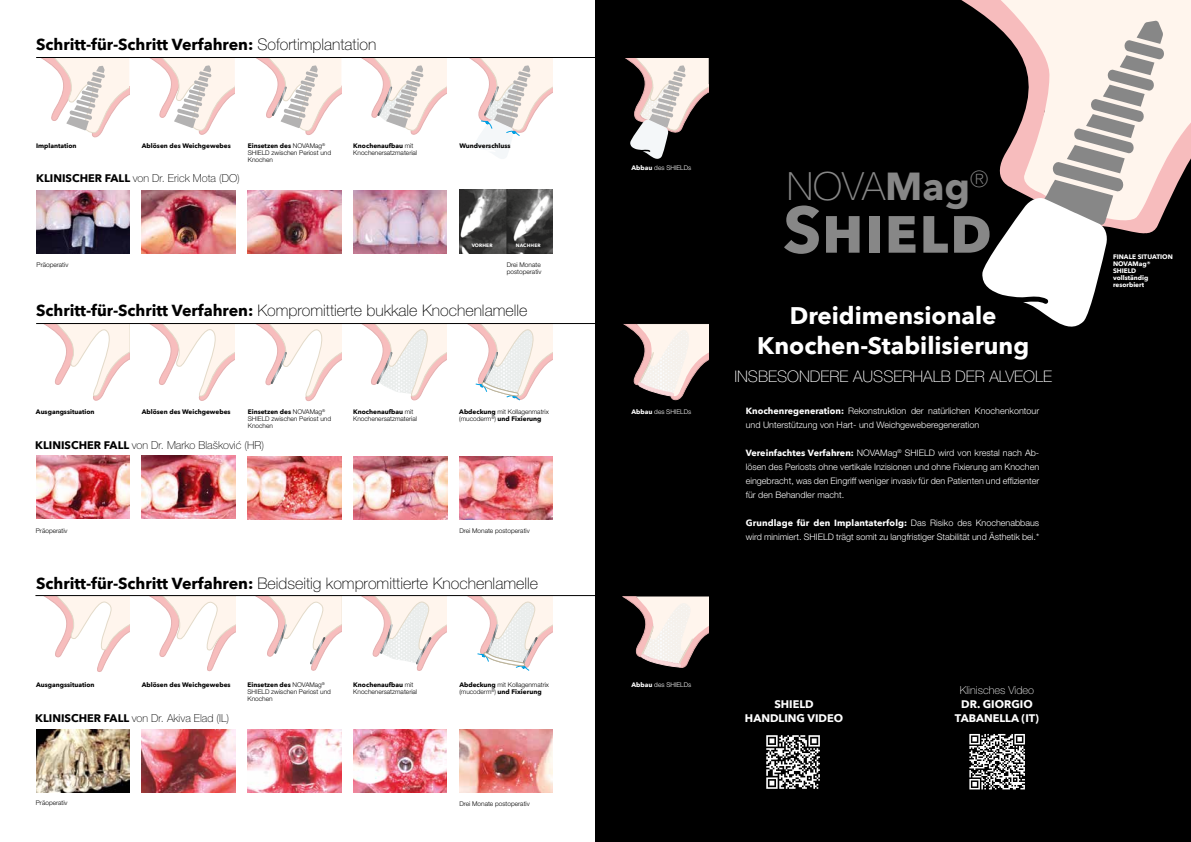
<style>
.page{position:relative;width:1191px;height:842px;background:#fff}
.page>*{position:absolute;margin:0;border:0;box-sizing:border-box;transform-origin:0 0}
.t1{font:700 65px "Avenir Next";color:#878787}
.t2{font:100 39px "Helvetica Neue LT Pro";color:#878787}
.t3{font:700 24px/30px "Avenir Next";color:#fff;text-align:center}
.t4{font:100 16px "Helvetica Neue LT Pro";color:#000}
.t5{font:700 16px "Avenir Next";color:#000}
.t6{font:100 16px "Helvetica Neue LT Pro";color:#fff}
.t7{font:100 11px "Helvetica Neue LT Pro";color:#000}
.t8{font:700 11px/14px "Avenir Next";color:#fff;text-align:center}
.t9{font:100 11px "Helvetica Neue LT Pro";color:#fff}
.t10{font:300 9px/14px "Helvetica Neue LT Pro";color:#fff}
.t11{font:700 9px "Avenir Next";letter-spacing:.01em;color:#fff}
.t12{font:300 6.5px/7px "Helvetica Neue LT Pro";color:#000}
.t13{font:700 6.5px "Avenir Next";color:#000}
.t14{font:700 6.5px/7px "Avenir Next";color:#fff}
.t15{font:300 6.5px "Helvetica Neue LT Pro";color:#fff}
.t16{font:700 4.8px "Avenir Next";letter-spacing:.03em;color:#fff}
.s1{font-family:"Helvetica Neue LT Pro";font-weight:100}
.s2{font-family:"Helvetica Neue LT Pro";font-weight:300}
.s3{font-family:"Avenir Next";font-weight:700}
</style>
<div class="page">
<svg style="left:147px;top:596px;width:88px;height:75px"></svg>
<svg style="left:41px;top:596px;width:88px;height:76px"></svg>
<svg style="left:361px;top:324px;width:86px;height:77px"></svg>
<svg style="left:43px;top:324px;width:86px;height:77px"></svg>
<svg style="left:149px;top:324px;width:86px;height:77px"></svg>
<svg style="left:150px;top:58px;width:85px;height:77px"></svg>
<svg style="left:41px;top:58px;width:88px;height:80px"></svg>
<div style="left:595px;top:0;width:596px;height:842px;background:#000"></div>
<svg style="left:961px;top:0;width:230px;height:327px"></svg>
<svg style="left:969px;top:789px;width:56px;height:1px"></svg>
<svg style="left:969px;top:734px;width:56px;height:55px"></svg>
<svg style="left:766px;top:735px;width:54px;height:54px"></svg>
<img style="left:353px;top:190px;width:94px;height:63px">
<img style="left:36px;top:190px;width:93px;height:63px">
<img style="left:248px;top:190px;width:93px;height:63px">
<img style="left:142px;top:190px;width:93px;height:63px">
<img style="left:36px;top:456px;width:93px;height:63px">
<img style="left:36px;top:729px;width:93px;height:63px">
<img style="left:353px;top:729px;width:94px;height:63px">
<img style="left:459px;top:729px;width:94px;height:63px">
<img style="left:248px;top:729px;width:93px;height:63px">
<img style="left:142px;top:456px;width:93px;height:63px">
<img style="left:142px;top:729px;width:93px;height:63px">
<img style="left:459px;top:190px;width:94px;height:63px">
<img style="left:459px;top:456px;width:94px;height:63px">
<img style="left:248px;top:456px;width:93px;height:63px">
<img style="left:353px;top:456px;width:94px;height:63px">
<svg style="left:625px;top:58px;width:83px;height:101px"></svg>
<svg style="left:623px;top:324px;width:85px;height:77px"></svg>
<svg style="left:469px;top:58px;width:84px;height:101px"></svg>
<svg style="left:361px;top:58px;width:86px;height:77px"></svg>
<svg style="left:256px;top:58px;width:85px;height:77px"></svg>
<hr style="left:36px;top:57px;width:677px;height:1px;background:#000">
<svg style="left:255px;top:324px;width:86px;height:77px"></svg>
<svg style="left:622px;top:596px;width:86px;height:72px"></svg>
<svg style="left:253px;top:596px;width:88px;height:75px"></svg>
<svg style="left:359px;top:596px;width:88px;height:75px"></svg>
<svg style="left:465px;top:596px;width:88px;height:75px"></svg>
<svg style="left:467px;top:324px;width:86px;height:77px"></svg>
<hr style="left:35px;top:595px;width:677px;height:1px;background:#000">
<hr style="left:36px;top:323px;width:677px;height:1px;background:#000">
<h3 class="t5" style="left:36px;top:31px;width:342px">Schritt-für-Schritt Verfahren: <span class="s1">Sofortimplantation</span></h3>
<p class="t13" style="left:36px;top:140px;width:42px">Implantation</p>
<p class="t13" style="left:142px;top:140px;width:90px">Ablösen des Weichgewebes</p>
<p class="t13" style="left:248px;top:140px;width:79px">Einsetzen des <span class="s2">NOVAMag</span><sup>®</sup></p>
<p class="t12" style="left:248px;top:149px;width:85px">SHIELD zwischen Periost und<br>Knochen</p>
<p class="t7" style="left:36px;top:172px;width:205px"><span class="s3">KLINISCHER FALL</span> von Dr. Erick Mota (DO)</p>
<p class="t13" style="left:353px;top:140px;width:62px">Knochenaufbau <span class="s2">mit</span></p>
<p class="t12" style="left:353px;top:149px;width:65px">Knochenersatzmaterial</p>
<p class="t12" style="left:37px;top:261px;width:33px">Präoperativ</p>
<p class="t13" style="left:459px;top:140px;width:53px">Wundverschluss</p>
<p class="t16" style="left:472px;top:242px;width:22px">VORHER</p>
<p class="t16" style="left:516px;top:242px;width:26px">NACHHER</p>
<p class="t12" style="left:507px;top:261px;width:36px">Drei Monate postoperativ</p>
<h3 class="t4" style="left:36px;top:301px;width:493px"><span class="s3">Schritt-für-Schritt Verfahren:</span> Kompromittierte bukkale Knochenlamelle</h3>
<p class="t13" style="left:36px;top:406px;width:60px">Ausgangssituation</p>
<p class="t13" style="left:142px;top:406px;width:90px">Ablösen des Weichgewebes</p>
<p class="t13" style="left:248px;top:406px;width:79px">Einsetzen des <span class="s2">NOVAMag</span><sup>®</sup></p>
<p class="t12" style="left:248px;top:415px;width:85px">SHIELD zwischen Periost und<br>Knochen</p>
<p class="t7" style="left:35px;top:438px;width:230px"><span class="s3">KLINISCHER FALL</span> von Dr. Marko Blašković (HR)</p>
<p class="t13" style="left:353px;top:406px;width:62px">Knochenaufbau <span class="s2">mit</span></p>
<p class="t12" style="left:353px;top:415px;width:65px">Knochenersatzmaterial</p>
<p class="t12" style="left:36px;top:527px;width:33px">Präoperativ</p>
<p class="t12" style="left:459px;top:408px;width:91px"><span class="s3">Abdeckung</span> mit Kollagenmatrix</p>
<p class="t13" style="left:459px;top:413px;width:84px"><span class="s2">(mucoderm</span><sup>®</sup><span class="s2">)</span> und Fixierung</p>
<p class="t12" style="left:459px;top:527px;width:72px">Drei Monate postoperativ</p>
<h3 class="t4" style="left:36px;top:574px;width:503px"><span class="s3">Schritt-für-Schritt Verfahren:</span> Beidseitig kompromittierte Knochenlamelle</h3>
<p class="t13" style="left:36px;top:679px;width:60px">Ausgangssituation</p>
<p class="t13" style="left:142px;top:679px;width:90px">Ablösen des Weichgewebes</p>
<p class="t13" style="left:247px;top:679px;width:79px">Einsetzen des <span class="s2">NOVAMag</span><sup>®</sup></p>
<p class="t12" style="left:247px;top:688px;width:85px">SHIELD zwischen Periost und<br>Knochen</p>
<p class="t7" style="left:35px;top:711px;width:195px"><span class="s3">KLINISCHER FALL</span> von Dr. Akiva Elad (IL)</p>
<p class="t13" style="left:353px;top:679px;width:62px">Knochenaufbau <span class="s2">mit</span></p>
<p class="t12" style="left:353px;top:688px;width:65px">Knochenersatzmaterial</p>
<p class="t12" style="left:36px;top:799px;width:33px">Präoperativ</p>
<p class="t12" style="left:459px;top:681px;width:91px"><span class="s3">Abdeckung</span> mit Kollagenmatrix</p>
<p class="t13" style="left:459px;top:686px;width:84px"><span class="s2">(mucoderm</span><sup>®</sup><span class="s2">)</span> und Fixierung</p>
<p class="t12" style="left:459px;top:799px;width:72px">Drei Monate postoperativ</p>
<p class="t15" style="left:631px;top:164px;width:61px"><span class="s3">Abbau</span> des SHIELDs</p>
<h2 class="t2" style="left:786px;top:163px;width:203px">NOVA<span class="s3">Mag</span><sup>®</sup></h2>
<h1 class="t1" style="left:783px;top:174px;width:210px">Shield</h1>
<p class="t14" style="left:1113px;top:253px;width:61px">FINALE SITUATION<br>NOVAMag®<br>SHIELD vollständig resorbiert</p>
<h3 class="t3" style="left:757px;top:300px;width:273px">Dreidimensionale<br>Knochen-Stabilisierung</h3>
<h3 class="t6" style="left:734px;top:367px;width:319px">INSBESONDERE AUSSERHALB DER ALVEOLE</h3>
<p class="t15" style="left:631px;top:408px;width:61px"><span class="s3">Abbau</span> des SHIELDs</p>
<p class="t10" style="left:746px;top:404px;width:295px"><span class="s3">Knochenregeneration:</span> Rekonstruktion der natürlichen Knochenkontour und Unterstützung von Hart- und Weichgeweberegeneration</p>
<p class="t10" style="left:746px;top:446px;width:295px;text-align:justify"><span class="s3">Vereinfachtes Verfahren:</span> NOVAMag<sup>®</sup> SHIELD wird von krestal nach Ab&shy;lösen des Periosts ohne vertikale Inzisionen und ohne Fixierung am Knochen eingebracht, was den Eingriff weniger invasiv für den Patienten und effizienter für den Behandler macht.</p>
<p class="t11" style="left:746px;top:515px;width:295px">Grundlage für den Implantaterfolg: <span class="s2">Das Risiko des Knochenabbaus</span></p>
<p class="t10" style="left:746px;top:530px;width:295px">wird minimiert. SHIELD trägt somit zu langfristiger Stabilität und Ästhetik bei.*</p>
<p class="t15" style="left:631px;top:681px;width:61px"><span class="s3">Abbau</span> des SHIELDs</p>
<p class="t8" style="left:745px;top:697px;width:100px">SHIELD<br>HANDLING VIDEO</p>
<p class="t9" style="left:959px;top:684px;width:76px">Klinisches Video</p>
<p class="t8" style="left:955px;top:697px;width:86px">DR. GIORGIO<br>TABANELLA (IT)</p>
</div>
